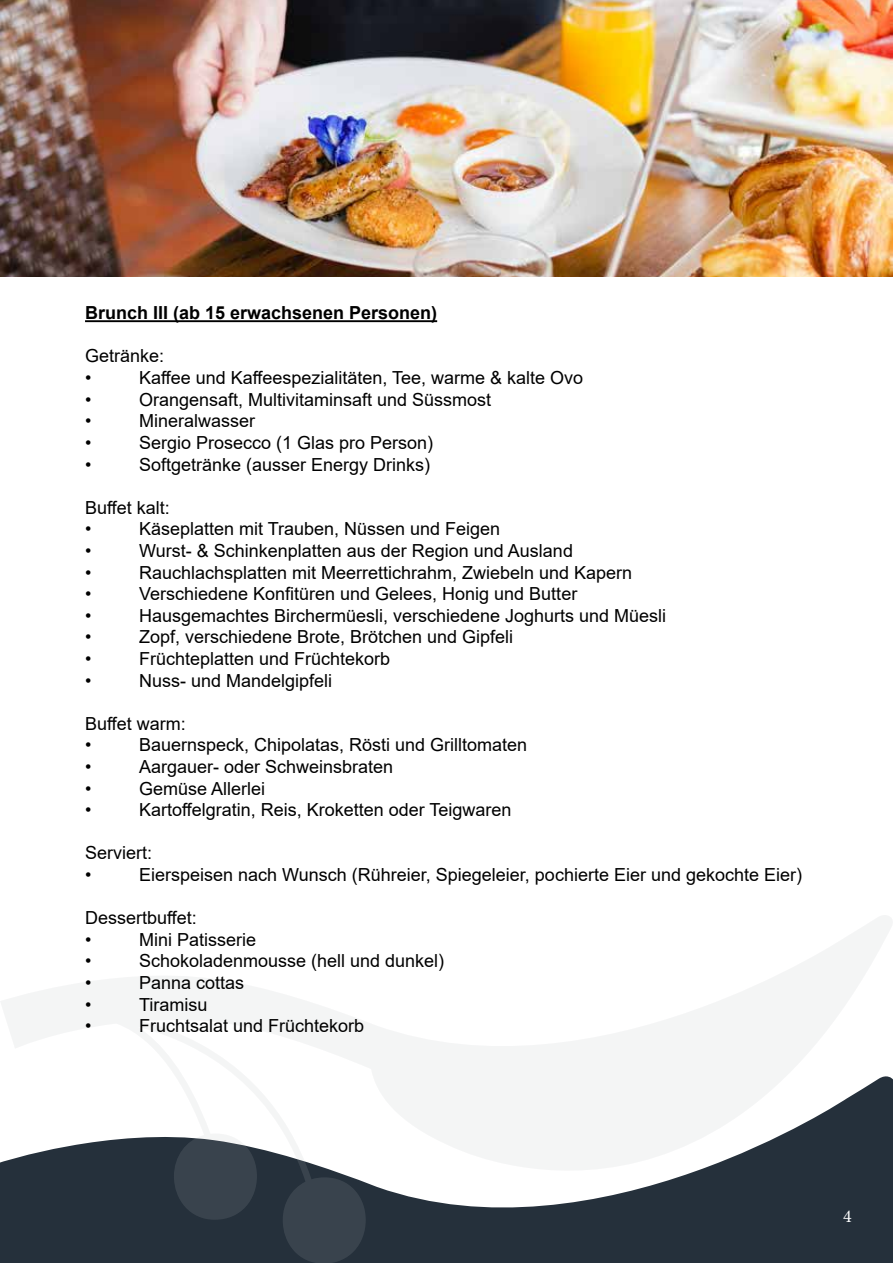
<style>
.page{position:relative;width:893px;height:1263px;background:#fff}
.page>*{position:absolute;margin:0;border:0;box-sizing:border-box;transform-origin:0 0}
.t1{font:18px/21.6px "Arial";color:#000}
.t2{font:700 18px "Arial";color:#000}
.t3{font:18px "Minion Pro";color:#fff}
</style>
<div class="page">
<svg style="left:0;top:915px;width:893px;height:348px"></svg>
<div style="left:797px;top:1163px;width:84px;height:91px;background:#25303b"></div>
<img style="left:0;top:0;width:893px;height:276px">
<hr style="left:85px;top:320px;width:352px;height:2px;background:#000">
<p class="t2" style="left:85px;top:300px;width:354px">Brunch III (ab 15 erwachsenen Personen)</p>
<p class="t1" style="left:85px;top:345px;width:81px">Getränke: •</p>
<p class="t1" style="left:139px;top:367px;width:446px">Kaffee und Kaffeespezialitäten, Tee, warme &amp; kalte Ovo</p>
<p class="t1" style="left:85px;top:388px;width:8px">•</p>
<p class="t1" style="left:139px;top:388px;width:354px">Orangensaft, Multivitaminsaft und Süssmost</p>
<p class="t1" style="left:85px;top:410px;width:8px">•</p>
<p class="t1" style="left:139px;top:410px;width:118px">Mineralwasser</p>
<p class="t1" style="left:85px;top:432px;width:8px">•</p>
<p class="t1" style="left:139px;top:432px;width:296px">Sergio Prosecco (1 Glas pro Person)</p>
<p class="t1" style="left:85px;top:453px;width:8px">•</p>
<p class="t1" style="left:139px;top:453px;width:293px">Softgetränke (ausser Energy Drinks)</p>
<p class="t1" style="left:85px;top:496px;width:86px">Buffet kalt: •</p>
<p class="t1" style="left:139px;top:518px;width:363px">Käseplatten mit Trauben, Nüssen und Feigen</p>
<p class="t1" style="left:85px;top:540px;width:8px">•</p>
<p class="t1" style="left:139px;top:540px;width:435px">Wurst- &amp; Schinkenplatten aus der Region und Ausland</p>
<p class="t1" style="left:85px;top:561px;width:8px">•</p>
<p class="t1" style="left:139px;top:561px;width:495px">Rauchlachsplatten mit Meerrettichrahm, Zwiebeln und Kapern</p>
<p class="t1" style="left:85px;top:583px;width:8px">•</p>
<p class="t1" style="left:139px;top:583px;width:440px">Verschiedene Konfitüren und Gelees, Honig und Butter</p>
<p class="t1" style="left:85px;top:604px;width:8px">•</p>
<p class="t1" style="left:139px;top:604px;width:529px">Hausgemachtes Birchermüesli, verschiedene Joghurts und Müesli</p>
<p class="t1" style="left:85px;top:626px;width:8px">•</p>
<p class="t1" style="left:139px;top:626px;width:376px">Zopf, verschiedene Brote, Brötchen und Gipfeli</p>
<p class="t1" style="left:85px;top:648px;width:8px">•</p>
<p class="t1" style="left:139px;top:648px;width:253px">Früchteplatten und Früchtekorb</p>
<p class="t1" style="left:85px;top:669px;width:8px">•</p>
<p class="t1" style="left:139px;top:669px;width:195px">Nuss- und Mandelgipfeli</p>
<p class="t1" style="left:85px;top:712px;width:102px">Buffet warm: •</p>
<p class="t1" style="left:139px;top:734px;width:390px">Bauernspeck, Chipolatas, Rösti und Grilltomaten</p>
<p class="t1" style="left:85px;top:756px;width:8px">•</p>
<p class="t1" style="left:139px;top:756px;width:256px">Aargauer- oder Schweinsbraten</p>
<p class="t1" style="left:85px;top:777px;width:8px">•</p>
<p class="t1" style="left:139px;top:777px;width:128px">Gemüse Allerlei</p>
<p class="t1" style="left:85px;top:799px;width:8px">•</p>
<p class="t1" style="left:139px;top:799px;width:374px">Kartoffelgratin, Reis, Kroketten oder Teigwaren</p>
<p class="t1" style="left:85px;top:842px;width:69px">Serviert: •</p>
<p class="t1" style="left:139px;top:864px;width:665px">Eierspeisen nach Wunsch (Rühreier, Spiegeleier, pochierte Eier und gekochte Eier)</p>
<p class="t1" style="left:85px;top:907px;width:113px">Dessertbuffet: •</p>
<p class="t1" style="left:139px;top:928px;width:119px">Mini Patisserie</p>
<p class="t1" style="left:85px;top:950px;width:8px">•</p>
<p class="t1" style="left:139px;top:950px;width:307px">Schokoladenmousse (hell und dunkel)</p>
<p class="t1" style="left:85px;top:972px;width:8px">•</p>
<p class="t1" style="left:139px;top:972px;width:107px">Panna cottas</p>
<p class="t1" style="left:85px;top:993px;width:8px">•</p>
<p class="t1" style="left:139px;top:993px;width:70px">Tiramisu</p>
<p class="t1" style="left:85px;top:1015px;width:8px">•</p>
<p class="t1" style="left:139px;top:1015px;width:227px">Fruchtsalat und Früchtekorb</p>
<p class="t3" style="left:843px;top:1204px;width:10px">4</p>
</div>
